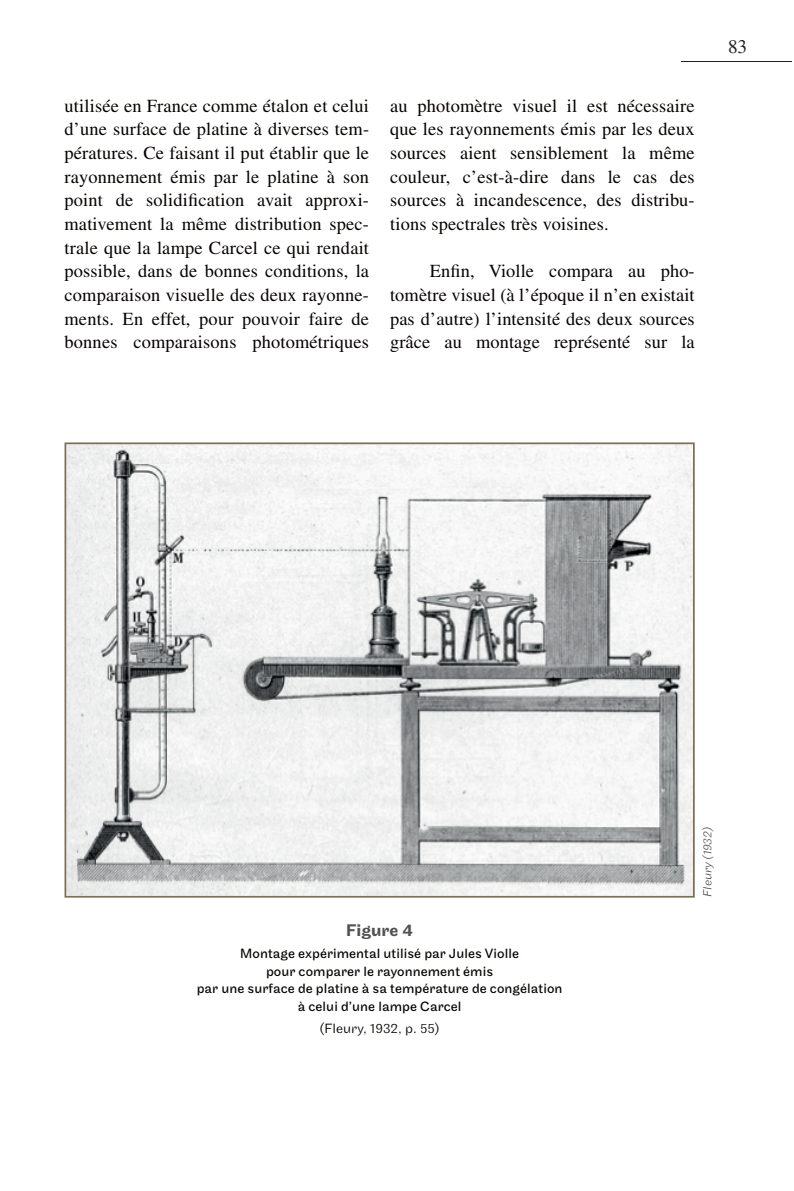
<style>
.page{position:relative;width:794px;height:1191px;background:#fff}
.page>*{position:absolute;margin:0;border:0;box-sizing:border-box;transform-origin:0 0}
.t1{font:19.25px "Times LT Std";color:#231f20}
.t2{font:18.38px/23.6px "Times LT Std";letter-spacing:.01em;color:#080302;text-align:justify}
.t3{font:500 17.5px "Maple";letter-spacing:.005em;color:#545151}
.t4{font:14px/17.5px "Maple";letter-spacing:.005em;color:#080302;text-align:center}
.t5{font:300 14px "Maple";letter-spacing:.005em;color:#080302}
.t6{font:italic 300 12.25px "Maple";color:#545151}
</style>
<div class="page">
<hr style="left:681px;top:61px;width:111px;height:1px;background:#231f20">
<svg style="left:64px;top:442px;width:630px;height:455px;fill:#eff0ef"></svg>
<p class="t2" style="left:64px;top:94px;width:306px">utilisée en France comme étalon et celui d’une surface de platine à diverses tem&shy;pératures. Ce faisant il put établir que le rayonnement émis par le platine à son point de solidification avait approxi&shy;mativement la même distribution spec&shy;trale que la lampe Carcel ce qui rendait pos sible, dans de bonnes conditions, la compa rai son visuelle des deux rayonne&shy;ments. En effet, pour pouvoir faire de bonnes comparaisons photométriques</p>
<p class="t2" style="left:390px;top:94px;width:306px">au photomètre visuel il est nécessaire que les rayonnements émis par les deux sources aient sensiblement la même couleur, c’est-à-dire dans le cas des sources à incandescence, des distribu&shy;tions spectrales très voisines.</p>
<p class="t2" style="left:390px;top:259px;width:306px;text-indent:40px">Enfin, Violle compara au pho&shy;tomètre visuel (à l’époque il n’en existait pas d’autre) l’intensité des deux sources grâce au montage représenté sur la</p>
<p class="t1" style="left:728px;top:36px;width:20px">83</p>
<p class="t3" style="left:346px;top:919px;width:68px">Figure 4</p>
<p class="t4" style="left:197px;top:945px;width:367px">Montage expérimental utilisé par Jules Violle<br>pour comparer le rayonnement émis<br>par une surface de platine à sa température de congélation à celui d’une lampe Carcel</p>
<p class="t5" style="left:319px;top:1020px;width:122px">(Fleury, 1932, p. 55)</p>
<p class="t6" style="left:700px;top:896px;width:72px;rotate:-90deg">Fleury (1932)</p>
</div>
